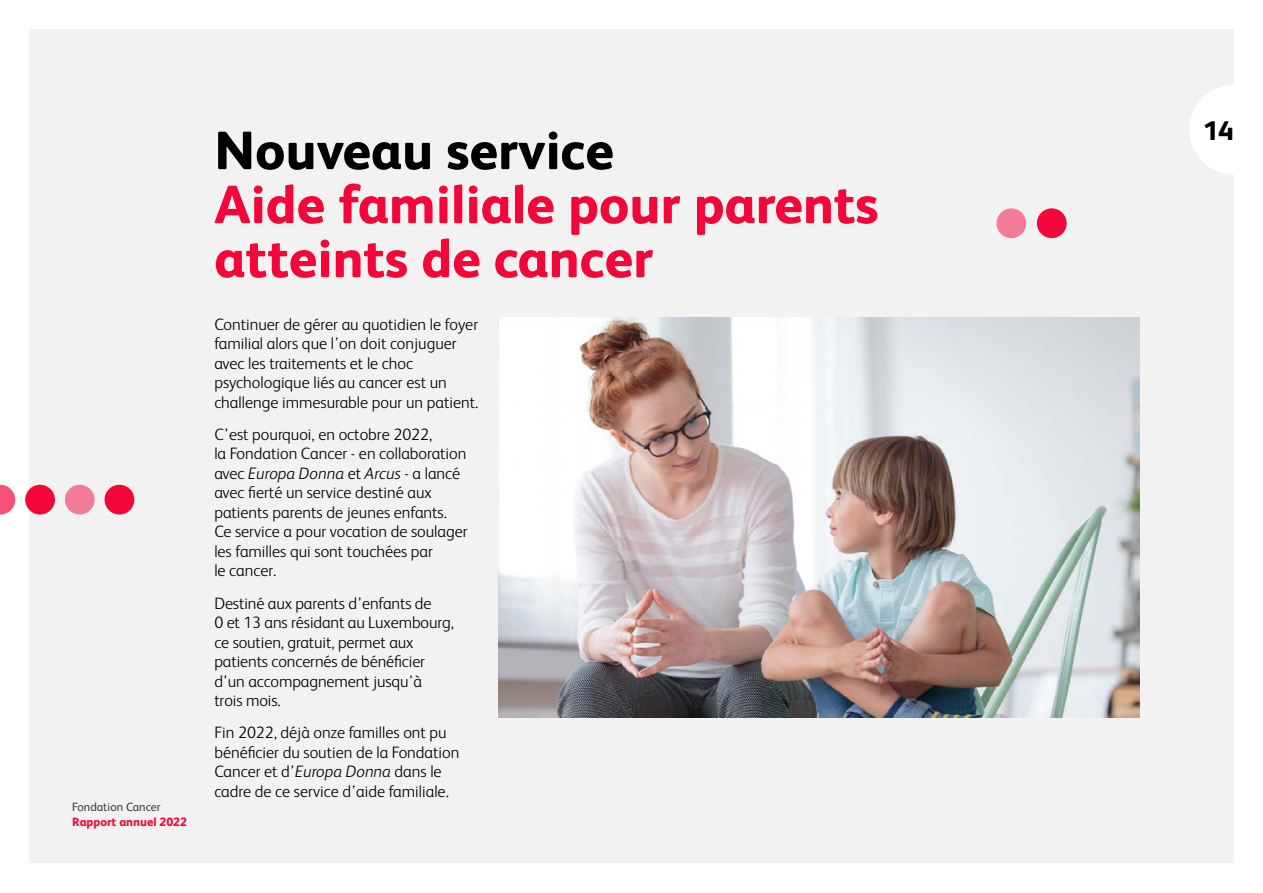
<style>
.page{position:relative;width:1263px;height:893px;background:#fff}
.page>*{position:absolute;margin:0;border:0;box-sizing:border-box;transform-origin:0 0}
.t1{font:800 54px/54px "FS Albert";color:#f20738}
.t2{font:800 54px "FS Albert";color:#000}
.t3{font:800 27px "FS Albert";color:#000}
.t4{font:300 16.5px/19.5px "FS Albert";color:#000}
.t5{font:800 12px "FS Albert";color:#f20738}
.t6{font:12px "FS Albert";color:#3c3c3b}
.s1{font-style:italic}
</style>
<div class="page">
<div style="left:30px;top:30px;width:1204px;height:833px;background:#f2f2f2"></div>
<div style="left:25px;top:485px;width:30px;height:29px;background:#f20738;border-radius:50%"></div>
<div style="left:65px;top:485px;width:30px;height:29px;background:#f27c95;border-radius:50%"></div>
<svg style="left:0;top:485px;width:15px;height:29px"></svg>
<div style="left:105px;top:485px;width:29px;height:29px;background:#f20738;border-radius:50%"></div>
<div style="left:996px;top:208px;width:30px;height:30px;background:#f27c95;border-radius:50%"></div>
<div style="left:1037px;top:208px;width:30px;height:30px;background:#f20738;border-radius:50%"></div>
<img style="left:498px;top:317px;width:641px;height:401px">
<svg style="left:1189px;top:85px;width:45px;height:89px"></svg>
<p class="t6" style="left:72px;top:799px;width:90px">Fondation Cancer</p>
<p class="t5" style="left:72px;top:813px;width:116px">Rapport annuel 2022</p>
<h1 class="t2" style="left:214px;top:111px;width:401px">Nouveau service</h1>
<h1 class="t1" style="left:214px;top:175px;width:666px">Aide familiale pour parents atteints de cancer</h1>
<p class="t4" style="left:214px;top:313px;width:265px">Continuer de gérer au quotidien le foyer familial alors que l’on doit conjuguer avec les traitements et le choc psychologique liés au cancer est un challenge immesurable pour un patient.</p>
<p class="t4" style="left:214px;top:424px;width:255px">C’est pourquoi, en octobre 2022,<br>la Fondation Cancer - en collaboration avec <span class="s1">Europa Donna</span> et <span class="s1">Arcus</span> - a lancé avec fierté un service destiné aux patients parents de jeunes enfants.<br>Ce service a pour vocation de soulager les familles qui sont touchées par<br>le cancer.</p>
<p class="t4" style="left:214px;top:592px;width:241px">Destiné aux parents d’enfants de<br>0 et 13 ans résidant au Luxembourg, ce soutien, gratuit, permet aux patients concernés de bénéficier d’un accompagnement jusqu’à trois mois.</p>
<p class="t4" style="left:214px;top:722px;width:247px">Fin 2022, déjà onze familles ont pu bénéficier du soutien de la Fondation Cancer et d’<span class="s1">Europa Donna</span> dans le cadre de ce service d’aide familiale.</p>
<h2 class="t3" style="left:1203px;top:111px;width:32px">14</h2>
</div>
